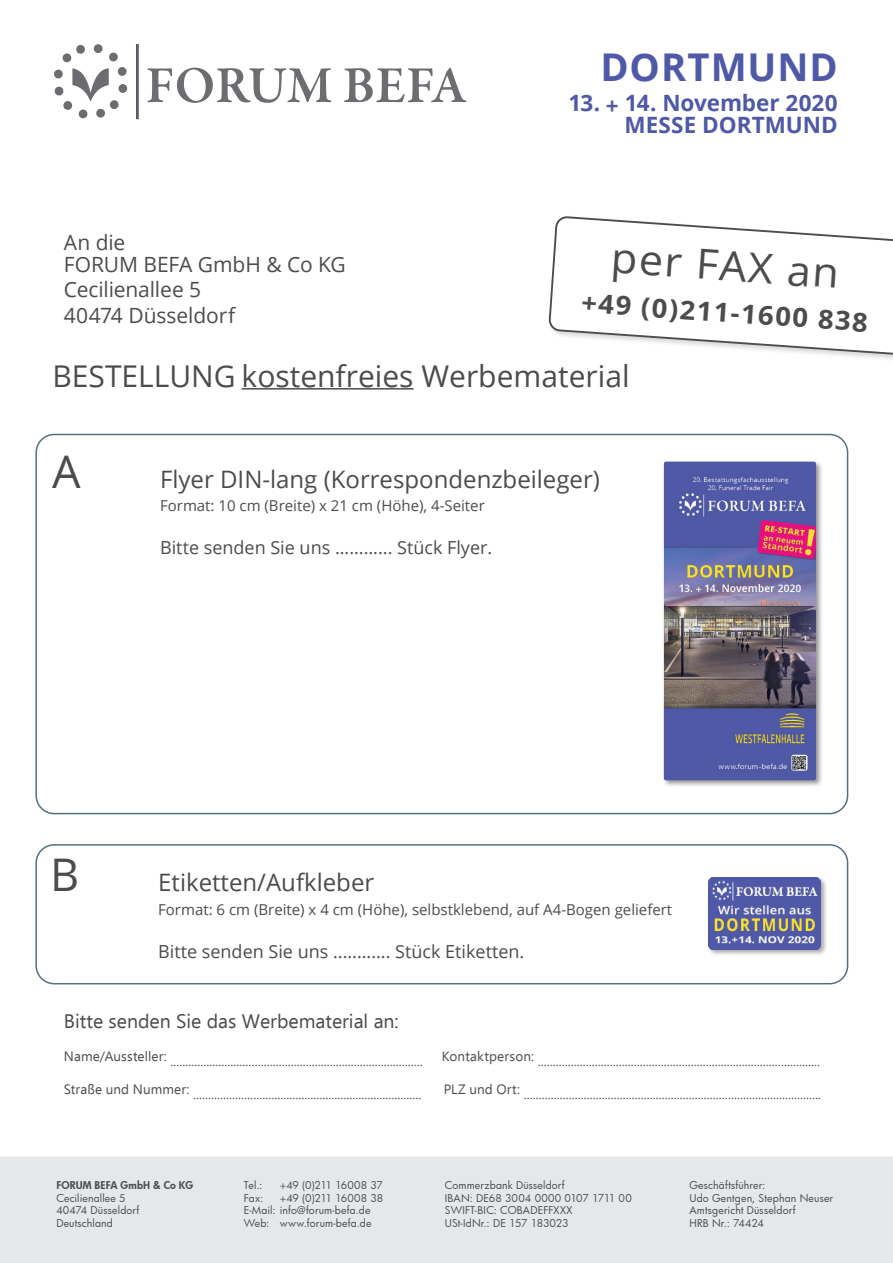
<style>
.page{position:relative;width:893px;height:1263px;background:#fff}
.page>*{position:absolute;margin:0;border:0;box-sizing:border-box;transform-origin:0 0}
.t1{font:45px "Open Sans";color:#4b4c4d}
.t2{font:41.25px "Open Sans";color:#4b4c4d;scale:1.05 1}
.t3{font:700 38.25px "Open Sans";letter-spacing:.025em;color:#4f59a7}
.t4{font:30px "Open Sans";color:#4b4c4d}
.t5{font:700 26.25px "Open Sans";color:#4b4c4d;scale:1.05 1}
.t6{font:24px "Open Sans";color:#4b4c4d}
.t7{font:700 22.5px/21.3px "Open Sans";color:#4f59a7;text-align:right}
.t8{font:21px/22.5px "Open Sans";letter-spacing:-.005em;color:#4b4c4d}
.t9{font:19.5px "Ebrima";color:#4b4c4d}
.t10{font:18px "Open Sans";color:#4b4c4d}
.t11{font:15px "Open Sans";color:#4b4c4d}
.t12{font:13.5px "Ebrima";letter-spacing:.01em;color:#4b4c4d}
.t13{font:10.5px "Futura";letter-spacing:.015em;color:#4b4c4d}
.t14{font:800 10.5px "Futura";letter-spacing:.015em;color:#4b4c4d}
.t15{font:10.5px "Futura";letter-spacing:-.03em;color:#4b4c4d}
.t16{font:10.5px "Futura";letter-spacing:-.015em;color:#4b4c4d}
</style>
<div class="page">
<svg style="left:548px;top:216px;width:345px;height:143px"></svg>
<hr style="left:242px;top:388px;width:172px;height:2px;background:#4b4c4d">
<div style="left:0;top:1156px;width:893px;height:107px;background:#e6e7e9"></div>
<div style="left:662px;top:460px;width:162px;height:328px;background:#231f20;opacity:.46"></div>
<img style="left:664px;top:462px;width:152px;height:318px">
<div style="left:35px;top:434px;width:813px;height:380px;border:2px solid #527180;border-radius:18px"></div>
<div style="left:35px;top:844px;width:813px;height:140px;border:2px solid #527180;border-radius:18px"></div>
<svg style="left:54px;top:44px;width:73px;height:74px"></svg>
<div style="left:136px;top:44px;width:3px;height:75px;background:#6c6d70;border:1px solid #4f526a"></div>
<svg style="left:147px;top:68px;width:184px;height:35px"></svg>
<svg style="left:344px;top:68px;width:123px;height:34px"></svg>
<div style="left:707px;top:876px;width:121px;height:80px;background:#231f20;opacity:.41"></div>
<img style="left:708px;top:877px;width:113px;height:72px">
<h3 class="t3" style="left:600px;top:40px;width:239px">DORTMUND</h3>
<h3 class="t7" style="left:568px;top:92px;width:271px">13. + 14. November 2020<br>MESSE DORTMUND</h3>
<h3 class="t8" style="left:64px;top:230px;width:283px">An die<br>FORUM BEFA GmbH &amp; Co KG</h3>
<h3 class="t8" style="left:64px;top:277px;width:173px;line-height:25.2px">Cecilienallee 5<br>40474 Düsseldorf</h3>
<h2 class="t2" style="left:613px;top:229px;width:219px;rotate:4deg">per FAX an</h2>
<h3 class="t5" style="left:583px;top:284px;width:275px;rotate:4deg">+49 (0)211-1600 838</h3>
<h3 class="t4" style="left:52px;top:355px;width:579px">BESTELLUNG kostenfreies Werbematerial</h3>
<h1 class="t1" style="left:52px;top:440px;width:30px">A</h1>
<h3 class="t6" style="left:160px;top:462px;width:441px">Flyer DIN-lang (Korrespondenzbeileger)</h3>
<p class="t11" style="left:160px;top:495px;width:326px">Format: 10 cm (Breite) x 21 cm (Höhe), 4-Seiter</p>
<h3 class="t10" style="left:160px;top:535px;width:334px">Bitte senden Sie uns ............ Stück Flyer.</h3>
<h1 class="t1" style="left:50px;top:844px;width:31px">B</h1>
<h3 class="t6" style="left:158px;top:866px;width:218px">Etiketten/Aufkleber</h3>
<p class="t11" style="left:158px;top:899px;width:516px">Format: 6 cm (Breite) x 4 cm (Höhe), selbstklebend, auf A4-Bogen geliefert</p>
<h3 class="t10" style="left:158px;top:939px;width:368px">Bitte senden Sie uns ............ Stück Etiketten.</h3>
<h3 class="t9" style="left:64px;top:1008px;width:336px">Bitte senden Sie das Werbematerial an:</h3>
<p class="t12" style="left:64px;top:1051px;width:360px">Name/Aussteller: ....................................................................................</p>
<p class="t12" style="left:442px;top:1051px;width:379px">Kontaktperson: ..............................................................................................</p>
<p class="t12" style="left:64px;top:1084px;width:359px">Straße und Nummer: ............................................................................</p>
<p class="t12" style="left:444px;top:1084px;width:379px">PLZ und Ort: ...................................................................................................</p>
<p class="t14" style="left:56px;top:1178px;width:138px">FORUM BEFA GmbH &amp; Co KG</p>
<p class="t13" style="left:244px;top:1178px;width:20px">Tel.:</p>
<p class="t15" style="left:280px;top:1178px;width:105px">+49 (0)211 16008 37</p>
<p class="t13" style="left:445px;top:1178px;width:121px">Commerzbank Düsseldorf</p>
<p class="t13" style="left:689px;top:1178px;width:78px">Geschäftsführer:</p>
<p class="t13" style="left:56px;top:1191px;width:71px">Cecilienallee 5</p>
<p class="t13" style="left:244px;top:1191px;width:21px">Fax:</p>
<p class="t16" style="left:280px;top:1191px;width:105px">+49 (0)211 16008 38</p>
<p class="t13" style="left:445px;top:1191px;width:188px">IBAN: DE68 3004 0000 0107 1711 00</p>
<p class="t13" style="left:689px;top:1191px;width:145px">Udo Gentgen, Stephan Neuser</p>
<p class="t13" style="left:56px;top:1203px;width:85px">40474 Düsseldorf</p>
<p class="t13" style="left:244px;top:1203px;width:128px">E-Mail: info@forum-befa.de</p>
<p class="t13" style="left:445px;top:1203px;width:129px">SWIFT-BIC: COBADEFFXXX</p>
<p class="t13" style="left:689px;top:1203px;width:108px">Amtsgericht Düsseldorf</p>
<p class="t13" style="left:56px;top:1216px;width:58px">Deutschland</p>
<p class="t13" style="left:244px;top:1216px;width:129px">Web: www.forum-befa.de</p>
<p class="t13" style="left:445px;top:1216px;width:125px">USt-IdNr.: DE 157 183023</p>
<p class="t13" style="left:689px;top:1216px;width:76px">HRB Nr.: 74424</p>
</div>
